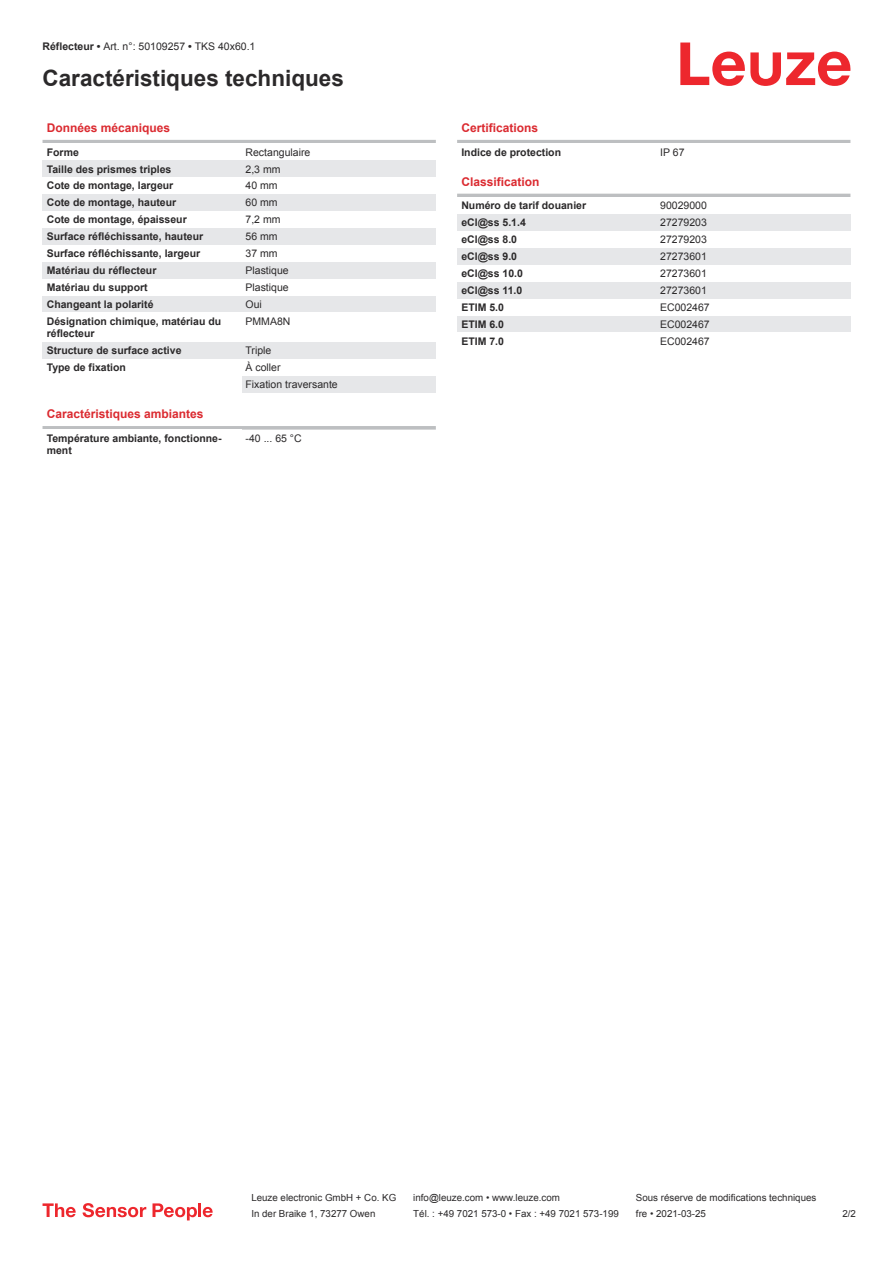
<style>
.page{position:relative;width:893px;height:1263px;background:#fff}
.page>*{position:absolute;margin:0;border:0;box-sizing:border-box;transform-origin:0 0}
.t1{font:700 22.5px "Arial";color:#2b292a}
.t2{font:700 12px "Arial";color:#db2a30}
.t3{font:700 10.5px/12.6px "Arial";color:#2b292a}
.t4{font:10.5px/17px "Arial";color:#2b292a}
.t5{font:9.75px "Arial";color:#2b292a}
.s1{font-weight:700}
</style>
<div class="page">
<svg style="left:680px;top:43px;width:170px;height:43px"></svg>
<hr style="left:43px;top:140px;width:393px;height:3px;background:#bdbfc1">
<div style="left:43px;top:160px;width:199px;height:17px;background:#e6e7e9"></div>
<div style="left:242px;top:160px;width:194px;height:17px;background:#e6e7e9"></div>
<div style="left:43px;top:194px;width:199px;height:17px;background:#e6e7e9"></div>
<div style="left:242px;top:194px;width:194px;height:17px;background:#e6e7e9"></div>
<div style="left:43px;top:228px;width:199px;height:17px;background:#e6e7e9"></div>
<div style="left:242px;top:228px;width:194px;height:17px;background:#e6e7e9"></div>
<div style="left:43px;top:262px;width:199px;height:17px;background:#e6e7e9"></div>
<div style="left:242px;top:262px;width:194px;height:17px;background:#e6e7e9"></div>
<div style="left:43px;top:296px;width:199px;height:16px;background:#e6e7e9"></div>
<div style="left:242px;top:296px;width:194px;height:16px;background:#e6e7e9"></div>
<div style="left:43px;top:342px;width:199px;height:17px;background:#e6e7e9"></div>
<div style="left:242px;top:342px;width:194px;height:17px;background:#e6e7e9"></div>
<div style="left:242px;top:376px;width:194px;height:17px;background:#e6e7e9"></div>
<svg style="left:43px;top:426px;width:393px;height:4px;background:#c8cacc"></svg>
<hr style="left:457px;top:140px;width:393px;height:3px;background:#bdbfc1">
<hr style="left:457px;top:194px;width:393px;height:3px;background:#bdbfc1">
<div style="left:457px;top:214px;width:200px;height:17px;background:#e6e7e9"></div>
<div style="left:657px;top:214px;width:193px;height:17px;background:#e6e7e9"></div>
<div style="left:457px;top:248px;width:200px;height:17px;background:#e6e7e9"></div>
<div style="left:657px;top:248px;width:193px;height:17px;background:#e6e7e9"></div>
<div style="left:457px;top:282px;width:200px;height:17px;background:#e6e7e9"></div>
<div style="left:657px;top:282px;width:193px;height:17px;background:#e6e7e9"></div>
<div style="left:457px;top:316px;width:200px;height:16px;background:#e6e7e9"></div>
<div style="left:657px;top:316px;width:193px;height:16px;background:#e6e7e9"></div>
<svg style="left:43px;top:1203px;width:33px;height:14px"></svg>
<svg style="left:83px;top:1203px;width:63px;height:14px"></svg>
<svg style="left:153px;top:1203px;width:44px;height:17px"></svg>
<hr style="left:198px;top:1203px;width:3px;height:14px;background:#ed272d">
<svg style="left:203px;top:1207px;width:10px;height:10px"></svg>
<p class="t4" style="left:43px;top:39px;width:214px"><span class="s1">Réflecteur •</span> Art. n°: 50109257 <span class="s1">•</span> TKS 40x60.1</p>
<h1 class="t1" style="left:43px;top:70px;width:303px">Caractéristiques techniques</h1>
<p class="t2" style="left:47px;top:123px;width:125px">Données mécaniques</p>
<p class="t3" style="left:47px;top:147px;width:34px">Forme</p>
<p class="t4" style="left:246px;top:144px;width:66px">Rectangulaire</p>
<p class="t3" style="left:47px;top:164px;width:126px">Taille des prismes triples</p>
<p class="t4" style="left:246px;top:161px;width:37px">2,3 mm</p>
<p class="t3" style="left:47px;top:180px;width:128px">Cote de montage, largeur</p>
<p class="t4" style="left:246px;top:178px;width:34px">40 mm</p>
<p class="t3" style="left:47px;top:197px;width:131px">Cote de montage, hauteur</p>
<p class="t4" style="left:246px;top:195px;width:34px">60 mm</p>
<p class="t3" style="left:47px;top:214px;width:142px">Cote de montage, épaisseur</p>
<p class="t4" style="left:246px;top:212px;width:37px">7,2 mm</p>
<p class="t3" style="left:47px;top:231px;width:158px">Surface réfléchissante, hauteur</p>
<p class="t4" style="left:246px;top:229px;width:34px">56 mm</p>
<p class="t3" style="left:47px;top:248px;width:155px">Surface réfléchissante, largeur</p>
<p class="t4" style="left:246px;top:246px;width:34px">37 mm</p>
<p class="t3" style="left:47px;top:265px;width:111px">Matériau du réflecteur</p>
<p class="t4" style="left:246px;top:263px;width:45px">Plastique</p>
<p class="t3" style="left:47px;top:282px;width:102px">Matériau du support</p>
<p class="t4" style="left:246px;top:280px;width:45px">Plastique</p>
<p class="t3" style="left:47px;top:299px;width:108px">Changeant la polarité</p>
<p class="t4" style="left:246px;top:297px;width:18px">Oui</p>
<p class="t3" style="left:47px;top:316px;width:176px">Désignation chimique, matériau du réflecteur</p>
<p class="t4" style="left:246px;top:313px;width:46px">PMMA8N</p>
<p class="t3" style="left:47px;top:345px;width:136px">Structure de surface active</p>
<p class="t4" style="left:246px;top:343px;width:27px">Triple</p>
<p class="t3" style="left:47px;top:362px;width:81px">Type de fixation</p>
<p class="t4" style="left:246px;top:360px;width:94px">À coller<br>Fixation traversante</p>
<p class="t2" style="left:47px;top:410px;width:158px">Caractéristiques ambiantes</p>
<p class="t3" style="left:47px;top:433px;width:176px">Température ambiante, fonctionne&shy;ment</p>
<p class="t4" style="left:246px;top:431px;width:58px">-40 ... 65 °C</p>
<p class="t2" style="left:461px;top:123px;width:78px">Certifications</p>
<p class="t3" style="left:461px;top:147px;width:101px">Indice de protection</p>
<p class="t4" style="left:660px;top:144px;width:26px">IP 67</p>
<p class="t2" style="left:461px;top:177px;width:80px">Classification</p>
<p class="t3" style="left:461px;top:200px;width:126px">Numéro de tarif douanier</p>
<p class="t4" style="left:660px;top:198px;width:48px">90029000</p>
<p class="t3" style="left:461px;top:217px;width:66px">eCl@ss 5.1.4</p>
<p class="t4" style="left:660px;top:215px;width:48px">27279203</p>
<p class="t3" style="left:461px;top:234px;width:57px">eCl@ss 8.0</p>
<p class="t4" style="left:660px;top:232px;width:48px">27279203</p>
<p class="t3" style="left:461px;top:251px;width:57px">eCl@ss 9.0</p>
<p class="t4" style="left:660px;top:249px;width:48px">27273601</p>
<p class="t3" style="left:461px;top:268px;width:63px">eCl@ss 10.0</p>
<p class="t4" style="left:660px;top:266px;width:48px">27273601</p>
<p class="t3" style="left:461px;top:285px;width:63px">eCl@ss 11.0</p>
<p class="t4" style="left:660px;top:283px;width:48px">27273601</p>
<p class="t3" style="left:461px;top:302px;width:44px">ETIM 5.0</p>
<p class="t4" style="left:660px;top:300px;width:51px">EC002467</p>
<p class="t3" style="left:461px;top:319px;width:44px">ETIM 6.0</p>
<p class="t4" style="left:660px;top:317px;width:51px">EC002467</p>
<p class="t3" style="left:461px;top:336px;width:44px">ETIM 7.0</p>
<p class="t4" style="left:660px;top:333px;width:51px">EC002467</p>
<p class="t5" style="left:251px;top:1194px;width:146px">Leuze electronic GmbH + Co. KG</p>
<p class="t5" style="left:413px;top:1194px;width:148px">info@leuze.com • www.leuze.com</p>
<p class="t5" style="left:636px;top:1194px;width:182px">Sous réserve de modifications techniques</p>
<p class="t5" style="left:251px;top:1210px;width:126px">In der Braike 1, 73277 Owen</p>
<p class="t5" style="left:413px;top:1210px;width:207px">Tél. : +49 7021 573-0 • Fax : +49 7021 573-199</p>
<p class="t5" style="left:636px;top:1210px;width:72px">fre • 2021-03-25</p>
<p class="t5" style="left:842px;top:1210px;width:15px">2 /2</p>
</div>
